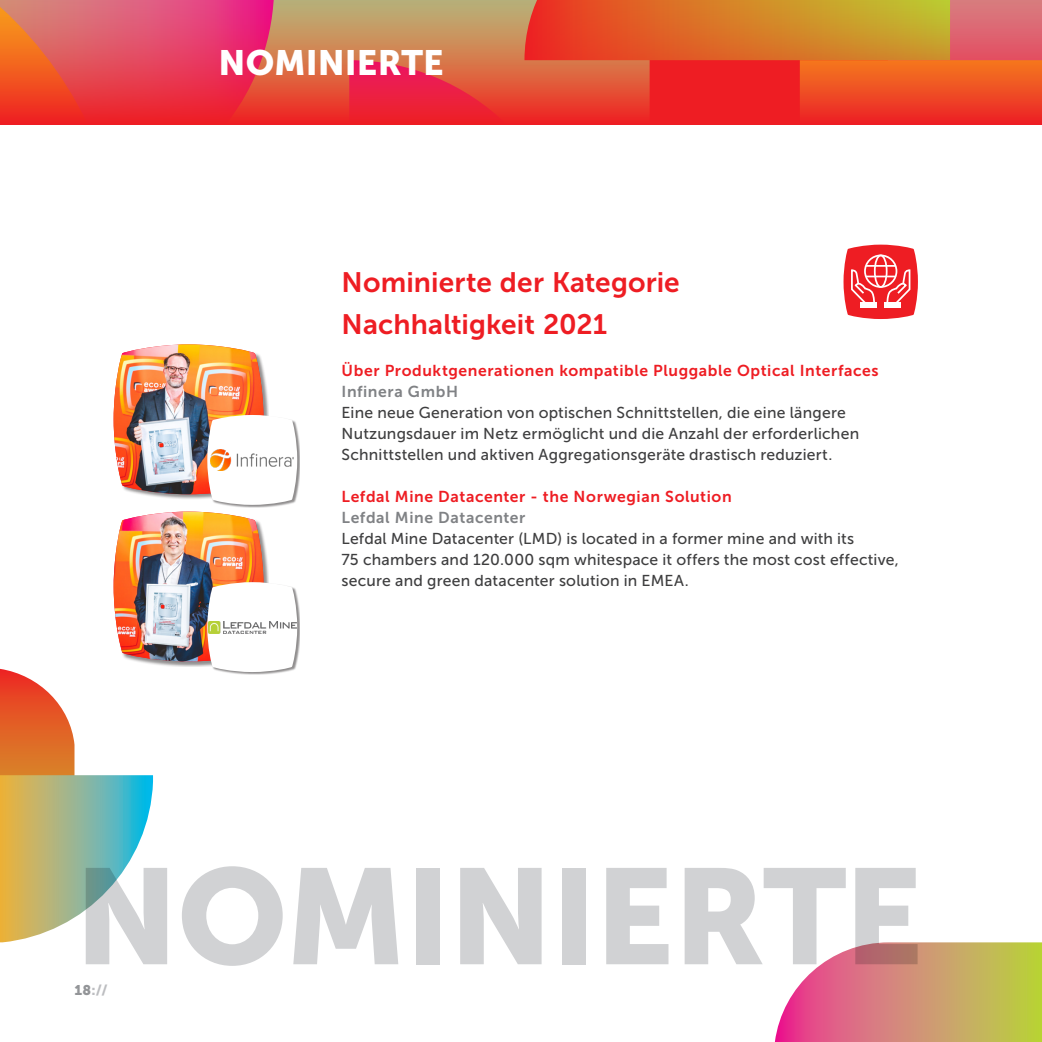
<style>
.page{position:relative;width:1042px;height:1042px;background:#fff}
.page>*{position:absolute;margin:0;border:0;box-sizing:border-box;transform-origin:0 0}
.t1{font:134.75px "Museo Sans 900";letter-spacing:-.015em;color:#d1d2d4}
.Jury-Head{font:35px "Museo Sans 900";color:#fff}
.Jury-Head-2{font:28px/42px "Museo Sans 700";letter-spacing:.005em;color:#ee1d23}
.fliess{font:15.75px/21px "Museo Sans 500";letter-spacing:.015em;color:#3e3e3f}
.sub_rot{font:15.75px "Museo Sans 700";letter-spacing:.04em;color:#ee1d23}
.sub_grau{font:15.75px "Museo Sans 700";letter-spacing:.04em;color:#808285}
.t2{font:14px "Museo Sans 900";color:#bcbdc0}
.s1{color:#939598}
</style>
<div class="page">
<svg style="left:0;top:0;width:1042px;height:124px"></svg>
<svg style="left:843px;top:245px;width:75px;height:74px"></svg>
<div style="left:884px;top:302px;width:17px;height:6px;background:#fff"></div>
<div style="left:208px;top:415px;width:92px;height:93px;background:#231f20;opacity:.5"></div>
<img style="left:114px;top:344px;width:183px;height:161px">
<img style="left:210px;top:449px;width:84px;height:21px">
<div style="left:208px;top:582px;width:92px;height:93px;background:#231f20;opacity:.5"></div>
<svg style="left:0;top:511px;width:297px;height:431px"></svg>
<svg style="left:775px;top:942px;width:267px;height:100px"></svg>
<p class="Jury-Head" style="left:218px;top:43px;width:227px">NOMINIERTE</p>
<p class="Jury-Head-2" style="left:342px;top:261px;width:340px">Nominierte der Kategorie<br>Nachhaltigkeit 2021</p>
<p class="sub_rot" style="left:342px;top:362px;width:538px">Über Produktgenerationen kompatible Pluggable Optical Interfaces</p>
<p class="sub_grau" style="left:342px;top:383px;width:118px">Infinera GmbH</p>
<p class="fliess" style="left:342px;top:402px;width:519px">Eine neue Generation von optischen Schnittstellen, die eine längere<br>Nutzungsdauer im Netz ermöglicht und die Anzahl der erforderlichen<br>Schnittstellen und aktiven Aggregationsgeräte drastisch reduziert.</p>
<p class="sub_rot" style="left:342px;top:488px;width:391px">Lefdal Mine Datacenter - the Norwegian Solution</p>
<p class="sub_grau" style="left:342px;top:509px;width:185px">Lefdal Mine Datacenter</p>
<p class="fliess" style="left:342px;top:528px;width:559px">Lefdal Mine Datacenter (LMD) is located in a former mine and with its<br>75 chambers and 120.000 sqm whitespace it offers the most cost effective, secure and green datacenter solution in EMEA.</p>
<h1 class="t1" style="left:74px;top:840px;width:850px">NOMINIERTE</h1>
<p class="t2" style="left:74px;top:982px;width:35px"><span class="s1">18</span>://</p>
</div>
